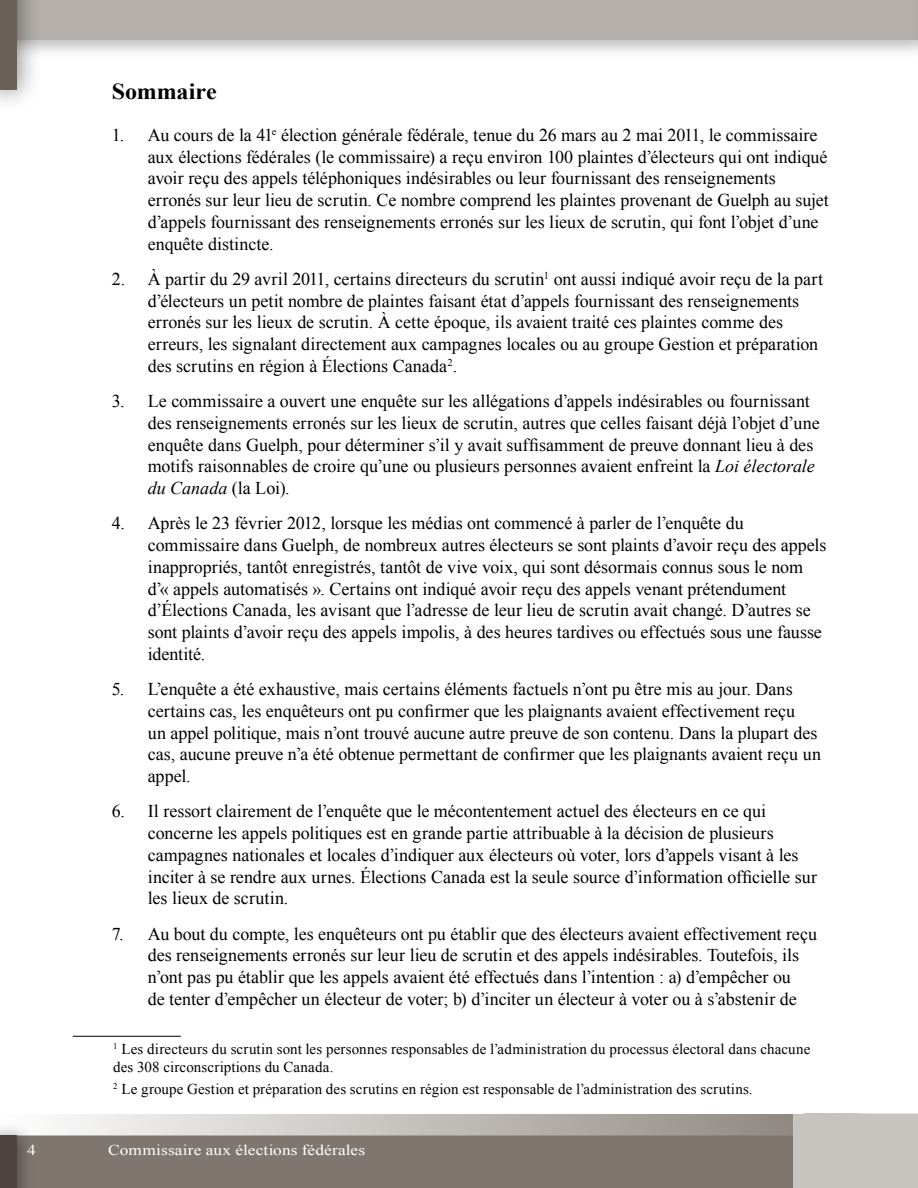
<style>
.page{position:relative;width:918px;height:1188px;background:#fff}
.page>*{position:absolute;margin:0;border:0;box-sizing:border-box;transform-origin:0 0}
.Heading_1{font:700 22.8px "Times New Roman";color:#000;scale:1.05 1}
.t1{font:18px/21.8px "Times New Roman";color:#000}
.footnote_1{font:15px/18px "Times New Roman";letter-spacing:.01em;color:#000}
.t2{font:15px "Times New Roman";letter-spacing:.005em;color:#fff;scale:1.16 1}
.s1{font-style:italic}
</style>
<div class="page">
<div style="left:35px;top:1136px;width:759px;height:52px;background:#7f776f"></div>
<div style="left:0;top:0;width:918px;height:61px;background:#000;opacity:.5"></div>
<div style="left:0;top:0;width:918px;height:40px;background:#b5b0ab"></div>
<div style="left:0;top:0;width:43px;height:112px;background:#000;opacity:.45"></div>
<div style="left:0;top:0;width:16px;height:90px;background:#69605a"></div>
<div style="left:0;top:1121px;width:35px;height:67px;background:#000;opacity:.4"></div>
<div style="left:0;top:1135px;width:17px;height:53px;background:#4e4540"></div>
<svg style="left:1px;top:1114px;width:793px;height:22px;background:#c4c1bd"></svg>
<div style="left:794px;top:1113px;width:124px;height:75px;background:#c7c4c0"></div>
<hr style="left:73px;top:1036px;width:108px;height:1px;background:#000">
<p class="Heading_1" style="left:112px;top:75px;width:102px">Sommaire</p>
<p class="t1" style="left:148px;top:124px;width:683px;text-indent:-36px">1. Au cours de la 41<sup>e</sup> élection générale fédérale, tenue du 26 mars au 2 mai 2011, le commissaire aux élections fédérales (le commissaire) a reçu environ 100 plaintes d’électeurs qui ont indiqué avoir reçu des appels téléphoniques indésirables ou leur fournissant des renseignements erronés sur leur lieu de scrutin. Ce nombre comprend les plaintes provenant de Guelph au sujet d’appels fournissant des renseignements erronés sur les lieux de scrutin, qui font l’objet d’une enquête distincte.</p>
<p class="t1" style="left:148px;top:268px;width:677px;text-indent:-36px">2. À partir du 29 avril 2011, certains directeurs du scrutin<sup>1</sup> ont aussi indiqué avoir reçu de la part d’électeurs un petit nombre de plaintes faisant état d’appels fournissant des renseignements erronés sur les lieux de scrutin. À cette époque, ils avaient traité ces plaintes comme des erreurs, les signalant directement aux campagnes locales ou au groupe Gestion et préparation des scrutins en région à Élections Canada<sup>2</sup>.</p>
<p class="t1" style="left:148px;top:390px;width:673px;text-indent:-36px">3. Le commissaire a ouvert une enquête sur les allégations d’appels indésirables ou fournissant des renseignements erronés sur les lieux de scrutin, autres que celles faisant déjà l’objet d’une enquête dans Guelph, pour déterminer s’il y avait suffisamment de preuve donnant lieu à des motifs raisonnables de croire qu’une ou plusieurs personnes avaient enfreint la <span class="s1">Loi électorale du Canada</span> (la Loi).</p>
<p class="t1" style="left:148px;top:512px;width:680px;text-indent:-36px">4. Après le 23 février 2012, lorsque les médias ont commencé à parler de l’enquête du commissaire dans Guelph, de nombreux autres électeurs se sont plaints d’avoir reçu des appels inappropriés, tantôt enregistrés, tantôt de vive voix, qui sont désormais connus sous le nom d’« appels automatisés ». Certains ont indiqué avoir reçu des appels venant prétendument d’Élections Canada, les avisant que l’adresse de leur lieu de scrutin avait changé. D’autres se sont plaints d’avoir reçu des appels impolis, à des heures tardives ou effectués sous une fausse identité.</p>
<p class="t1" style="left:148px;top:678px;width:675px;text-indent:-36px">5. L’enquête a été exhaustive, mais certains éléments factuels n’ont pu être mis au jour. Dans certains cas, les enquêteurs ont pu confirmer que les plaignants avaient effectivement reçu<br>un appel politique, mais n’ont trouvé aucune autre preuve de son contenu. Dans la plupart des cas, aucune preuve n’a été obtenue permettant de confirmer que les plaignants avaient reçu un appel.</p>
<p class="t1" style="left:148px;top:800px;width:671px;text-indent:-36px">6. Il ressort clairement de l’enquête que le mécontentement actuel des électeurs en ce qui concerne les appels politiques est en grande partie attribuable à la décision de plusieurs campagnes nationales et locales d’indiquer aux électeurs où voter, lors d’appels visant à les inciter à se rendre aux urnes. Élections Canada est la seule source d’information officielle sur les lieux de scrutin.</p>
<p class="t1" style="left:148px;top:922px;width:671px;text-indent:-36px">7. Au bout du compte, les enquêteurs ont pu établir que des électeurs avaient effectivement reçu des renseignements erronés sur leur lieu de scrutin et des appels indésirables. Toutefois, ils n’ont pas pu établir que les appels avaient été effectués dans l’intention : a) d’empêcher ou<br>de tenter d’empêcher un électeur de voter; b) d’inciter un électeur à voter ou à s’abstenir de</p>
<p class="footnote_1" style="left:113px;top:1040px;width:699px"><sup>1</sup> Les directeurs du scrutin sont les personnes responsables de l’administration du processus électoral dans chacune des 308 circonscriptions du Canada.</p>
<p class="footnote_1" style="left:113px;top:1079px;width:641px"><sup>2</sup> Le groupe Gestion et préparation des scrutins en région est responsable de l’administration des scrutins.</p>
<p class="t2" style="left:27px;top:1140px;width:9px">4</p>
<p class="t2" style="left:108px;top:1140px;width:223px">Commissaire aux élections fédérales</p>
</div>
